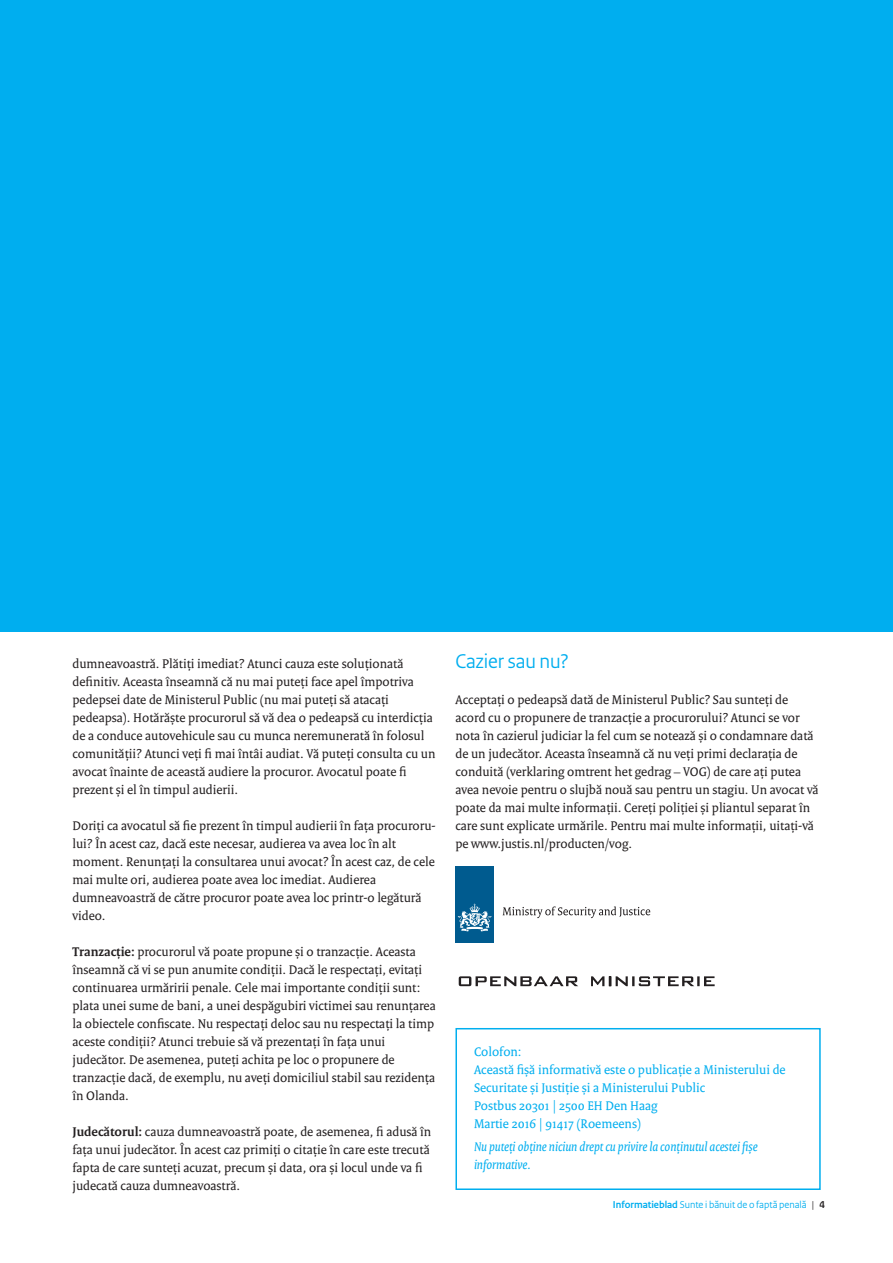
<style>
.page{position:relative;width:893px;height:1263px;background:#fff}
.page>*{position:absolute;margin:0;border:0;box-sizing:border-box;transform-origin:0 0}
.t1{font:21px "Rijksoverheid Sans Heading";color:#00aeef}
.t2{font:13.5px/18px "Rijksoverheid Serif";color:#231f20}
.t3{font:13.5px/18px "Rijksoverheid Serif";color:#00aeef}
.t4{font:italic 13.5px/18px "Rijksoverheid Serif";color:#00aeef}
.t5{font:10.5px "Rijksoverheid Sans Heading";color:#00aeef}
.s1{font-weight:700}
.s2{color:#231f20}
.s3{font-weight:700;color:#231f20}
</style>
<div class="page">
<div style="left:0;top:0;width:893px;height:631px;background:#00aeef"></div>
<div style="left:455px;top:1028px;width:366px;height:162px;border:2px solid #00aeef"></div>
<svg style="left:459px;top:976px;width:119px;height:10px"></svg>
<svg style="left:591px;top:976px;width:124px;height:10px"></svg>
<div style="left:455px;top:866px;width:39px;height:76px;background:#005b8f"></div>
<svg style="left:458px;top:903px;width:33px;height:29px"></svg>
<svg style="left:503px;top:906px;width:147px;height:12px"></svg>
<p class="t2" style="left:73px;top:654px;width:364px">dumneavoastră. Plătiți imediat? Atunci cauza este soluționată definitiv. Aceasta înseamnă că nu mai puteți face apel împotriva pedepsei date de Ministerul Public (nu mai puteți să atacați pedeapsa). Hotărăște procurorul să vă dea o pedeapsă cu interdicția de a conduce autovehicule sau cu munca neremunerată în folosul comunității? Atunci veți fi mai întâi audiat. Vă puteți consulta cu un avocat înainte de această audiere la procuror. Avocatul poate fi prezent și el în timpul audierii.</p>
<p class="t2" style="left:73px;top:816px;width:365px">Doriți ca avocatul să fie prezent în timpul audierii în fața procuroru&shy;lui? În acest caz, dacă este necesar, audierea va avea loc în alt moment. Renunțați la consultarea unui avocat? În acest caz, de cele mai multe ori, audierea poate avea loc imediat. Audierea dumneavoastră de către procuror poate avea loc printr-o legătură video.</p>
<p class="t2" style="left:73px;top:942px;width:365px"><span class="s1">Tranzacție:</span> procurorul vă poate propune și o tranzacție. Aceasta înseamnă că vi se pun anumite condiții. Dacă le respectați, evitați continuarea urmăririi penale. Cele mai importante condiții sunt: plata unei sume de bani, a unei despăgubiri victimei sau renunțarea la obiectele confiscate. Nu respectați deloc sau nu respectați la timp aceste condiții? Atunci trebuie să vă prezentați în fața unui judecător. De asemenea, puteți achita pe loc o propunere de tranzacție dacă, de exemplu, nu aveți domiciliul stabil sau rezidența în Olanda.</p>
<p class="t2" style="left:73px;top:1122px;width:360px"><span class="s1">Judecătorul:</span> cauza dumneavoastră poate, de asemenea, fi adusă în fața unui judecător. În acest caz primiți o citație în care este trecută fapta de care sunteți acuzat, precum și data, ora și locul unde va fi judecată cauza dumneavoastră.</p>
<h1 class="t1" style="left:455px;top:649px;width:115px">Cazier sau nu?</h1>
<p class="t2" style="left:455px;top:690px;width:365px">Acceptați o pedeapsă dată de Ministerul Public? Sau sunteți de acord cu o propunere de tranzacție a procurorului? Atunci se vor nota în cazierul judiciar la fel cum se notează și o condamnare dată de un judecător. Aceasta înseamnă că nu veți primi declarația de conduită (verklaring omtrent het gedrag – VOG) de care ați putea avea nevoie pentru o slujbă nouă sau pentru un stagiu. Un avocat vă poate da mai multe informații. Cereți poliției și pliantul separat în care sunt explicate urmările. Pentru mai multe informații, uitați-vă pe www.justis.nl/producten/vog.</p>
<p class="t3" style="left:474px;top:1043px;width:313px">Colofon:<br>Această fișă informativă este o publicație a Ministerului de Securitate și Justiție și a Ministerului Public<br>Postbus 20301 | 2500 EH Den Haag<br>Martie 2016 | 91417 (Roemeens)</p>
<p class="t4" style="left:474px;top:1137px;width:285px">Nu puteți obține niciun drept cu privire la conținutul acestei fișe informative.</p>
<p class="t5" style="left:613px;top:1198px;width:213px"><span class="s1">Informatieblad</span> Sunte i bănuit de o faptă penală <span class="s2">|</span> <span class="s3">4</span></p>
</div>
